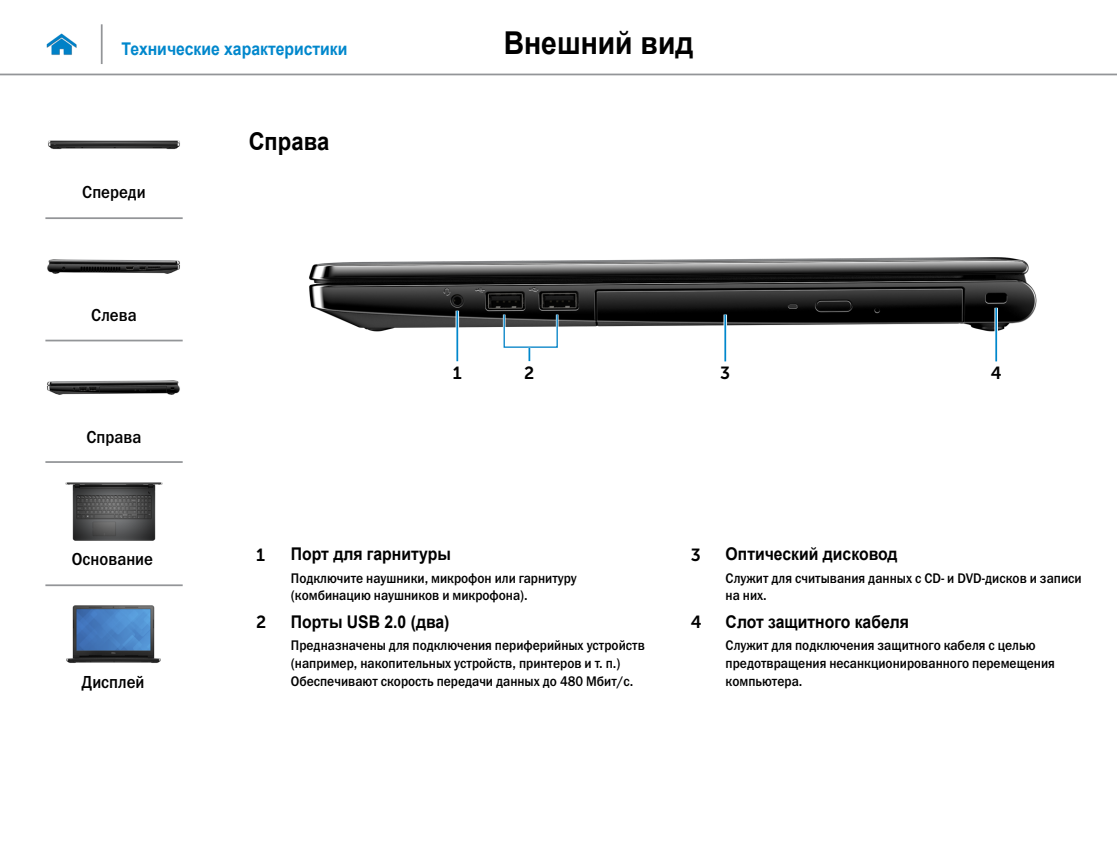
<style>
.page{position:relative;width:1117px;height:844px;background:#fff}
.page>*{position:absolute;margin:0;border:0;box-sizing:border-box;transform-origin:0 0}
.t1{font:700 31.5px "Arial";color:#000;scale:.9 1}
.Head2{font:700 24.5px "Arial";color:#000;scale:.9 1}
.Callout_Head{font:700 17.5px "Arial";color:#000;scale:.9 1}
.t2{font:17.5px "Franklin Gothic Medium C";color:#000;scale:.9 1}
.t3{font:700 17.5px "Arial";color:#0087cc;scale:.9 1}
.Callout-L{font:17.5px "Museo Sans For Dell 700";color:#000}
.Callout_description{font:14px/17.5px "Franklin Gothic Medium C";color:#000;scale:.9 1}
</style>
<div class="page">
<hr style="left:0;top:74px;width:1116px;height:1px;background:#939598">
<img style="left:46px;top:33px;width:31px;height:22px">
<img style="left:309px;top:257px;width:728px;height:92px">
<svg style="left:455px;top:310px;width:4px;height:51px"></svg>
<hr style="left:456px;top:310px;width:2px;height:51px;background:#0087cc">
<hr style="left:723px;top:314px;width:3px;height:47px;background:#fff">
<hr style="left:724px;top:314px;width:2px;height:47px;background:#0087cc">
<hr style="left:994px;top:308px;width:3px;height:53px;background:#fff">
<hr style="left:995px;top:308px;width:1px;height:53px;background:#0087cc">
<div style="left:503px;top:313px;width:55px;height:35px;border:3px solid #fff"></div>
<div style="left:503px;top:314px;width:54px;height:34px;border:1px solid #0081c6"></div>
<svg style="left:527px;top:348px;width:4px;height:13px"></svg>
<svg style="left:528px;top:348px;width:2px;height:13px"></svg>
<hr style="left:101px;top:24px;width:2px;height:40px;background:#939598">
<img style="left:48px;top:140px;width:132px;height:10px">
<img style="left:47px;top:259px;width:133px;height:15px">
<img style="left:47px;top:380px;width:133px;height:15px">
<img style="left:65px;top:482px;width:98px;height:59px">
<img style="left:66px;top:605px;width:95px;height:58px">
<hr style="left:45px;top:217px;width:138px;height:2px;background:#939598">
<hr style="left:45px;top:339px;width:138px;height:2px;background:#939598">
<hr style="left:45px;top:461px;width:138px;height:2px;background:#939598">
<hr style="left:45px;top:584px;width:138px;height:2px;background:#939598">
<p class="t3" style="left:122px;top:36px;width:252px">Технические характеристики</p>
<h1 class="t1" style="left:503px;top:21px;width:212px">Внешний вид</h1>
<p class="t2" style="left:82px;top:182px;width:72px">Спереди</p>
<p class="t2" style="left:91px;top:305px;width:52px">Слева</p>
<p class="t2" style="left:86px;top:427px;width:63px">Справа</p>
<p class="t2" style="left:72px;top:549px;width:92px">Основание</p>
<p class="t2" style="left:82px;top:672px;width:71px">Дисплей</p>
<p class="Head2" style="left:249px;top:124px;width:91px">Справа</p>
<p class="Callout-L" style="left:452px;top:363px;width:10px">1</p>
<p class="Callout-L" style="left:524px;top:363px;width:12px">2</p>
<p class="Callout-L" style="left:720px;top:363px;width:12px">3</p>
<p class="Callout-L" style="left:990px;top:363px;width:12px">4</p>
<p class="Callout-L" style="left:256px;top:544px;width:10px">1</p>
<p class="Callout_Head" style="left:291px;top:541px;width:179px">Порт для гарнитуры</p>
<p class="Callout_description" style="left:291px;top:569px;width:319px">Подключите наушники, микрофон или гарнитуру (комбинацию наушников и микрофона).</p>
<p class="Callout-L" style="left:256px;top:612px;width:12px">2</p>
<p class="Callout_Head" style="left:291px;top:609px;width:178px">Порты USB 2.0 (два)</p>
<p class="Callout_description" style="left:291px;top:636px;width:395px">Предназначены для подключения периферийных устройств (например, накопительных устройств, принтеров и т. п.)<br>Обеспечивают скорость передачи данных до 480 Мбит/с.</p>
<p class="Callout-L" style="left:690px;top:544px;width:12px">3</p>
<p class="Callout_Head" style="left:725px;top:541px;width:192px">Оптический дисковод</p>
<p class="Callout_description" style="left:725px;top:569px;width:397px">Служит для считывания данных с CD- и DVD-дисков и записи на них.</p>
<p class="Callout-L" style="left:690px;top:612px;width:12px">4</p>
<p class="Callout_Head" style="left:725px;top:609px;width:205px">Слот защитного кабеля</p>
<p class="Callout_description" style="left:725px;top:636px;width:367px">Служит для подключения защитного кабеля с целью предотвращения несанкционированного перемещения компьютера.</p>
</div>
